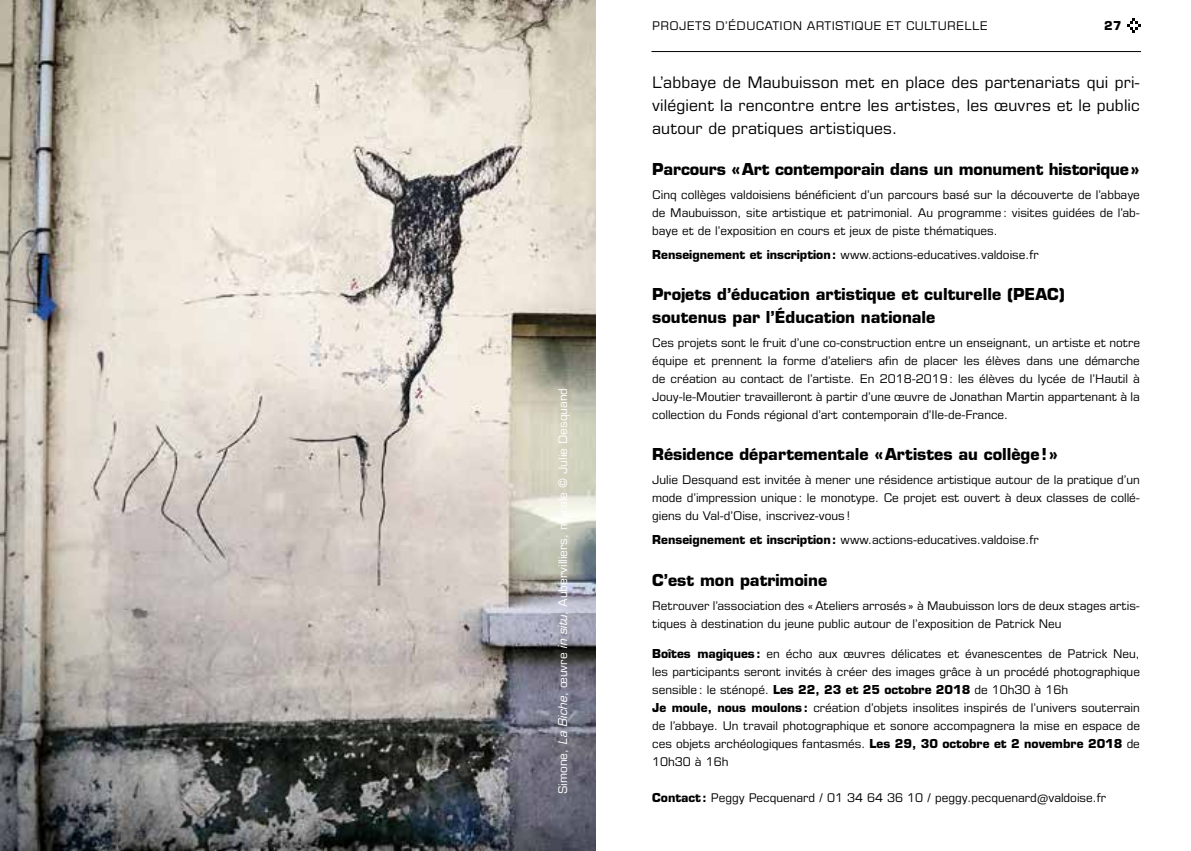
<style>
.page{position:relative;width:1191px;height:851px;background:#fff}
.page>*{position:absolute;margin:0;border:0;box-sizing:border-box;transform-origin:0 0}
.t1{font:700 16px/23px "Eurostile LT Std";color:#000}
.t2{font:16px/23px "Eurostile LT Std";letter-spacing:.01em;color:#000;text-align:justify}
.t3{font:12px/18px "Eurostile LT Std";color:#000;text-align:justify}
.t4{font:12px "Eurostile LT Std";color:#fff}
.t5{font:12px "Eurostile LT Std";letter-spacing:.025em;color:#000}
.t6{font:700 12px "Eurostile LT Std";color:#000}
.s1{font-style:italic}
.s2{font-weight:700}
</style>
<div class="page">
<hr style="left:651px;top:51px;width:490px;height:1px;background:#000">
<svg style="left:1127px;top:18px;width:14px;height:15px"></svg>
<img style="left:0;top:0;width:595px;height:850px">
<p class="t4" style="left:555px;top:794px;width:408px;rotate:-90deg">Simone, <span class="s1">La Biche</span>, œuvre <span class="s1">in situ</span>, Aubervilliers, murale © Julie Desquand</p>
<p class="t5" style="left:652px;top:19px;width:337px">PROJETS D’ÉDUCATION ARTISTIQUE ET CULTURELLE</p>
<p class="t6" style="left:1104px;top:18px;width:19px">27</p>
<h1 class="t2" style="left:652px;top:71px;width:489px">L’abbaye de Maubuisson met en place des partenariats qui pri&shy;vilégient la rencontre entre les artistes, les œuvres et le public autour de pratiques artistiques.</h1>
<h1 class="t1" style="left:652px;top:158px;width:489px">Parcours «Art contemporain dans un monument historique»</h1>
<p class="t3" style="left:652px;top:186px;width:489px">Cinq collèges valdoisiens bénéficient d’un parcours basé sur la découverte de l’abbaye de Maubuisson, site artistique et patrimonial. Au programme: visites guidées de l’ab&shy;baye et de l’exposition en cours et jeux de piste thématiques.</p>
<p class="t3" style="left:652px;top:246px;width:388px"><span class="s2">Renseignement et inscription:</span> www.actions-educatives.valdoise.fr</p>
<h1 class="t1" style="left:652px;top:283px;width:414px">Projets d’éducation artistique et culturelle (PEAC) soutenus par l’Éducation nationale</h1>
<p class="t3" style="left:652px;top:334px;width:489px">Ces projets sont le fruit d’une co-construction entre un enseignant, un artiste et notre équipe et prennent la forme d’ateliers afin de placer les élèves dans une démarche de création au contact de l’artiste. En 2018-2019: les élèves du lycée de l’Hautil à Jouy-le-Moutier travailleront à partir d’une œuvre de Jonathan Martin appartenant à la collection du Fonds régional d’art contemporain d’Ile-de-France.</p>
<h1 class="t1" style="left:652px;top:443px;width:407px">Résidence départementale «Artistes au collège!»</h1>
<p class="t3" style="left:652px;top:471px;width:489px">Julie Desquand est invitée à mener une résidence artistique autour de la pratique d’un mode d’impression unique: le monotype. Ce projet est ouvert à deux classes de collé&shy;giens du Val-d’Oise, inscrivez-vous!</p>
<p class="t3" style="left:652px;top:531px;width:388px"><span class="s2">Renseignement et inscription:</span> www.actions-educatives.valdoise.fr</p>
<h1 class="t1" style="left:652px;top:568px;width:176px">C’est mon patrimoine</h1>
<p class="t3" style="left:652px;top:596px;width:489px">Retrouver l’association des «Ateliers arrosés» à Maubuisson lors de deux stages artis&shy;tiques à destination du jeune public autour de l’exposition de Patrick Neu</p>
<p class="t3" style="left:652px;top:644px;width:489px;text-align:left"><span class="s2">Boîtes magiques:</span> en écho aux œuvres délicates et évanescentes de Patrick Neu, les participants seront invités à créer des images grâce à un procédé photographique sensible: le sténopé. <span class="s2">Les 22, 23 et 25 octobre 2018</span> de 10h30 à 16h<br><span class="s2">Je moule, nous moulons:</span> création d’objets insolites inspirés de l’univers souterrain de l’abbaye. Un travail photographique et sonore accompagnera la mise en espace de ces objets archéologiques fantasmés. <span class="s2">Les 29, 30 octobre et 2 novembre 2018</span> de 10h30 à 16h</p>
<p class="t3" style="left:652px;top:788px;width:455px"><span class="s2">Contact:</span> Peggy Pecquenard / 01 34 64 36 10 / peggy.pecquenard@valdoise.fr</p>
</div>
